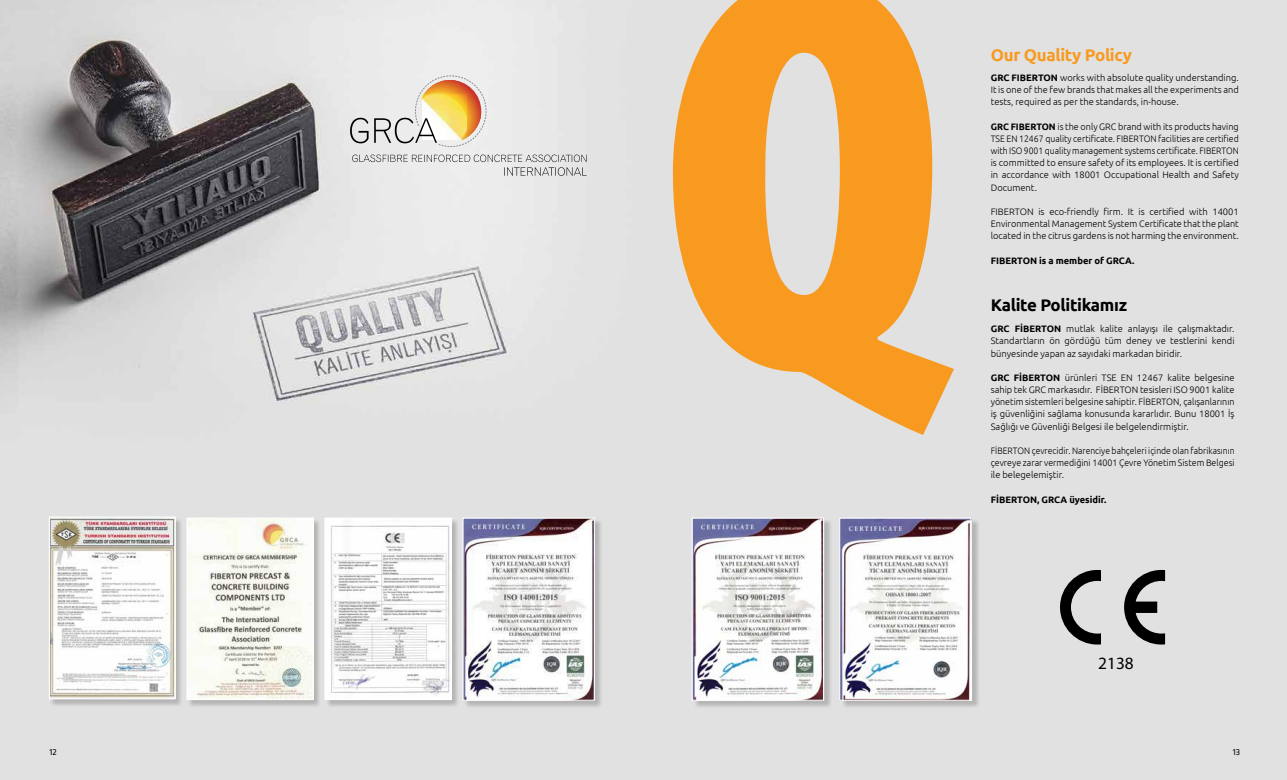
<style>
.page{position:relative;width:1287px;height:780px;background:#fff}
.page>*{position:absolute;margin:0;border:0;box-sizing:border-box;transform-origin:0 0}
.t1{font:900 condensed 573.6px "Myriad Pro";color:#f89a20}
.t2{font:17.3px "Myriad Pro";color:#000}
.t3{font:700 16.9px "Ubuntu";letter-spacing:-.02em;color:#000}
.t4{font:700 16.9px "Ubuntu";letter-spacing:-.02em;color:#f89a20}
.t5{font:300 9.4px/12.2px "Ubuntu";color:#000;text-align:justify}
.t6{font:300 9.4px/12.2px "Ubuntu";color:#000;text-align:justify;scale:.92 1}
.t7{font:700 9.4px "Ubuntu";color:#000}
.t8{font:9px "Klavika CH";color:#000}
.s1{font-weight:700}
</style>
<div class="page">
<img style="left:0;top:0;width:1287px;height:780px">
<svg style="left:350px;top:75px;width:137px;height:72px;background:#e1d3bb"></svg>
<svg style="left:352px;top:155px;width:235px;height:21px;background:#d6d6d6"></svg>
<div style="left:50px;top:517px;width:930px;height:192px;background:#000;opacity:.2"></div>
<img style="left:51px;top:518px;width:123px;height:179px">
<div style="left:49px;top:516px;width:127px;height:183px;border:1px solid #fff"></div>
<img style="left:188px;top:519px;width:124px;height:179px">
<div style="left:186px;top:517px;width:128px;height:183px;border:1px solid #fff"></div>
<img style="left:326px;top:519px;width:124px;height:179px">
<div style="left:324px;top:517px;width:128px;height:183px;border:1px solid #fff"></div>
<img style="left:464px;top:519px;width:129px;height:179px">
<div style="left:462px;top:517px;width:133px;height:183px;border:1px solid #fff"></div>
<img style="left:694px;top:519px;width:128px;height:179px">
<div style="left:692px;top:517px;width:132px;height:183px;border:1px solid #fff"></div>
<img style="left:841px;top:519px;width:129px;height:179px">
<div style="left:839px;top:517px;width:133px;height:183px;border:1px solid #fff"></div>
<div style="left:1052px;top:553px;width:125px;height:125px;background:#e1e1e1"></div>
<svg style="left:1060px;top:570px;width:41px;height:74px"></svg>
<svg style="left:1124px;top:570px;width:41px;height:74px"></svg>
<h1 class="t1" style="left:660px;top:-143px;width:286px">Q</h1>
<h3 class="t4" style="left:991px;top:45px;width:143px">Our Quality Policy</h3>
<p class="t5" style="left:991px;top:71px;width:250px"><span class="s1">GRC FIBERTON</span> works with absolute quality understanding.<br>It is one of the few brands that makes all the experiments and tests, required as per the standards, in-house.</p>
<p class="t5" style="left:991px;top:120px;width:250px"><span class="s1">GRC FIBERTON</span> is the only GRC brand with its products having TSE EN 12467 quality certificate. FIBERTON facilities are certified with ISO 9001 quality management systems certificate. FIBERTON is committed to ensure safety of its employees. It is certified in accordance with 18001 Occupational Health and Safety Document.</p>
<p class="t5" style="left:991px;top:205px;width:250px">FIBERTON is eco-friendly firm. It is certified with 14001<br>Environmental Management System Certificate that the plant located in the citrus gardens is not harming the environment.</p>
<p class="t7" style="left:991px;top:255px;width:145px">FIBERTON is a member of GRCA.</p>
<h3 class="t3" style="left:991px;top:295px;width:138px">Kalite Politikamız</h3>
<p class="t5" style="left:991px;top:322px;width:245px"><span class="s1">GRC FİBERTON</span> mutlak kalite anlayışı ile çalışmaktadır.<br>Standartların ön gördüğü tüm deney ve testlerini kendi bünyesinde yapan az sayıdaki markadan biridir.</p>
<p class="t5" style="left:991px;top:371px;width:245px"><span class="s1">GRC FİBERTON</span> ürünleri TSE EN 12467 kalite belgesine sahip tek GRC markasıdır. FİBERTON tesisleri ISO 9001 kalite yönetim sistemleri belgesine sahiptir. FİBERTON, çalışanlarının iş güvenliğini sağlama konusunda kararlıdır. Bunu 18001 İş Sağlığı ve Güvenliği Belgesi ile belgelendirmiştir.</p>
<p class="t6" style="left:991px;top:444px;width:267px">FİBERTON çevrecidir. Narenciye bahçeleri içinde olan fabrikasının çevreye zarar vermediğini 14001 Çevre Yönetim Sistem Belgesi ile belegelemiştir.</p>
<p class="t7" style="left:991px;top:493px;width:117px">FİBERTON, GRCA üyesidir.</p>
<h2 class="t2" style="left:1098px;top:652px;width:37px">2138</h2>
<p class="t8" style="left:49px;top:746px;width:9px">12</p>
<p class="t8" style="left:1233px;top:746px;width:9px">13</p>
</div>
